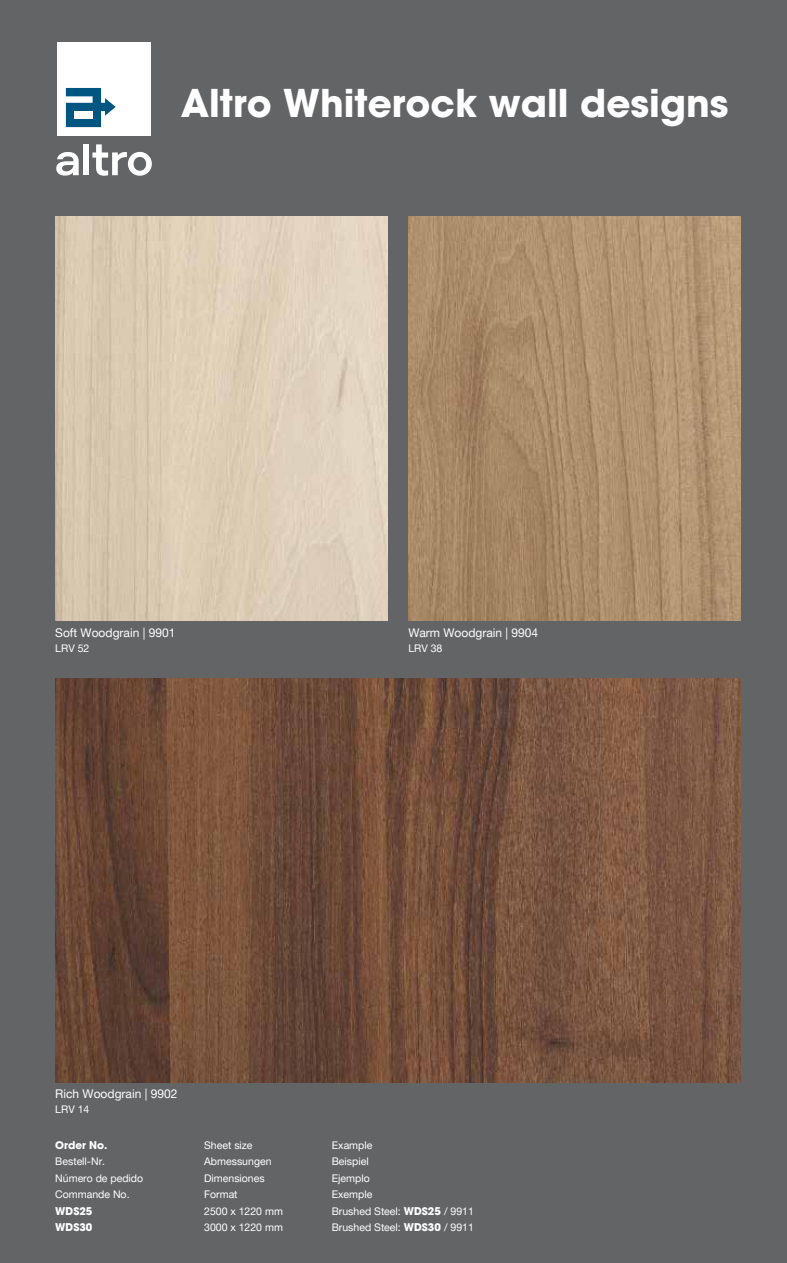
<style>
.page{position:relative;width:787px;height:1263px;background:#636466}
.page>*{position:absolute;margin:0;border:0;box-sizing:border-box;transform-origin:0 0}
.t1{font:700 37.5px "Avant Garde";color:#fff}
.t2{font:12px "Helvetica Neue LT Pro";color:#fff}
.t3{font:10.5px "Helvetica Neue LT Pro";color:#fff}
.t4{font:700 10.5px "Avant Garde";color:#fff}
.s1{font-family:"Avant Garde";font-weight:700}
</style>
<div class="page">
<img style="left:55px;top:217px;width:332px;height:404px">
<img style="left:408px;top:217px;width:332px;height:404px">
<img style="left:55px;top:678px;width:685px;height:404px">
<div style="left:83px;top:144px;width:6px;height:31px;background:#fff"></div>
<svg style="left:56px;top:152px;width:23px;height:24px"></svg>
<svg style="left:92px;top:144px;width:60px;height:32px"></svg>
<div style="left:57px;top:43px;width:94px;height:93px;background:#fff"></div>
<svg style="left:66px;top:88px;width:50px;height:39px"></svg>
<div style="left:75px;top:112px;width:18px;height:7px;background:#fff"></div>
<h1 class="t1" style="left:181px;top:79px;width:549px">Altro Whiterock wall designs</h1>
<p class="t2" style="left:55px;top:625px;width:122px">Soft Woodgrain | 9901</p>
<p class="t3" style="left:55px;top:642px;width:36px">LRV 52</p>
<p class="t2" style="left:408px;top:625px;width:131px">Warm Woodgrain | 9904</p>
<p class="t3" style="left:408px;top:642px;width:36px">LRV 38</p>
<p class="t2" style="left:55px;top:1086px;width:124px">Rich Woodgrain | 9902</p>
<p class="t3" style="left:55px;top:1103px;width:36px">LRV 14</p>
<p class="t4" style="left:55px;top:1138px;width:54px">Order No.</p>
<p class="t3" style="left:204px;top:1138px;width:50px">Sheet size</p>
<p class="t3" style="left:332px;top:1138px;width:42px">Example</p>
<p class="t3" style="left:55px;top:1155px;width:51px">Bestell-Nr.</p>
<p class="t3" style="left:204px;top:1155px;width:69px">Abmessungen</p>
<p class="t3" style="left:332px;top:1155px;width:38px">Beispiel</p>
<p class="t3" style="left:55px;top:1171px;width:89px">Número de pedido</p>
<p class="t3" style="left:204px;top:1171px;width:62px">Dimensiones</p>
<p class="t3" style="left:332px;top:1171px;width:39px">Ejemplo</p>
<p class="t3" style="left:55px;top:1188px;width:76px">Commande No.</p>
<p class="t3" style="left:204px;top:1188px;width:35px">Format</p>
<p class="t3" style="left:332px;top:1188px;width:42px">Exemple</p>
<p class="t4" style="left:55px;top:1204px;width:39px">WDS25</p>
<p class="t3" style="left:204px;top:1204px;width:80px">2500 x 1220 mm</p>
<p class="t3" style="left:332px;top:1204px;width:144px">Brushed Steel: <span class="s1">WDS25</span> / 9911</p>
<p class="t4" style="left:55px;top:1220px;width:39px">WDS30</p>
<p class="t3" style="left:204px;top:1221px;width:80px">3000 x 1220 mm</p>
<p class="t3" style="left:332px;top:1221px;width:144px">Brushed Steel: <span class="s1">WDS30</span> / 9911</p>
</div>
